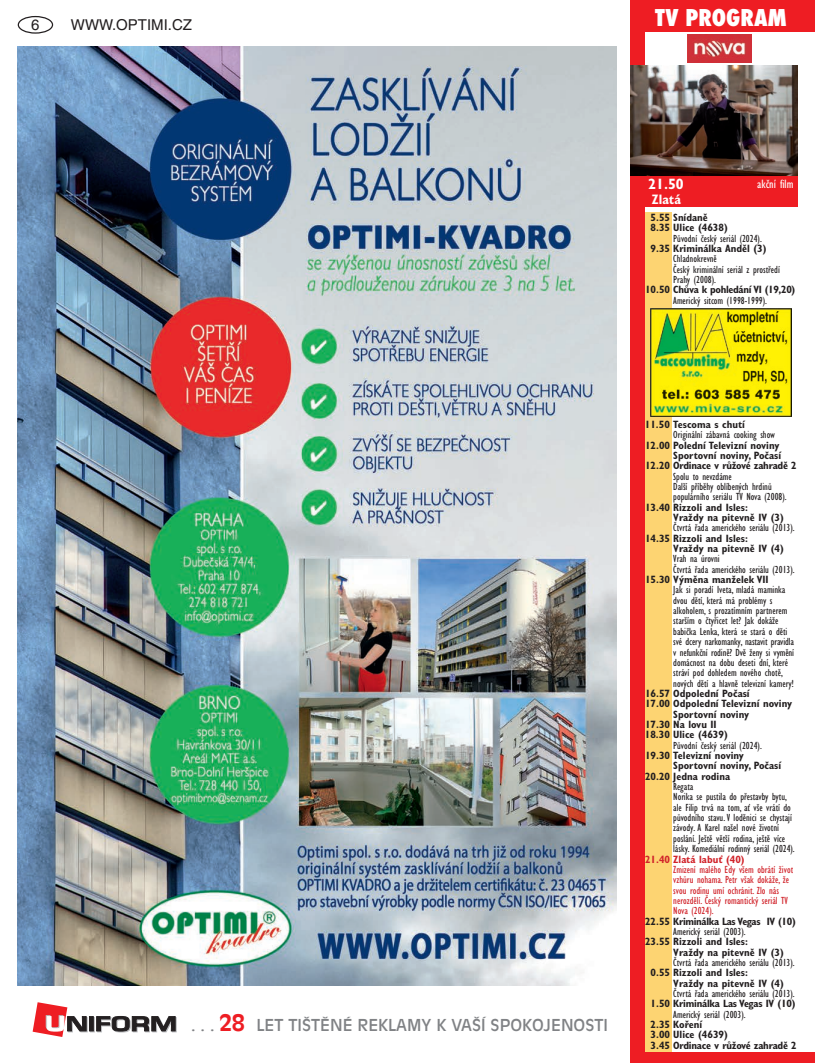
<style>
.page{position:relative;width:815px;height:1063px;background:#fff}
.page>*{position:absolute;margin:0;border:0;box-sizing:border-box;transform-origin:0 0}
.t1{font:800 condensed 22.5px "Futura";color:#fff}
.t2{font:16.25px "Antique Olive CE";color:#808285}
.t3{font:15px "Helvetica CE";color:#231f20}
.t4{font:700 condensed 15px "Gill Sans CE";color:#fff}
.t5{font:700 condensed 13.75px "Gill Sans CE";color:#fff}
.t6{font:condensed 12.5px "Gill Sans CE";color:#fff}
.t7{font:condensed 10.62px/10.4px "Gill Sans CE";color:#231f20}
.t8{font:700 condensed 10.62px/10.4px "Gill Sans CE";color:#231f20}
.t9{font:condensed 10.62px/10.4px "Gill Sans CE";color:#d1232a}
.t10{font:700 condensed 10.62px/10.4px "Gill Sans CE";letter-spacing:-.02em;color:#231f20}
.t11{font:700 condensed 10.62px "Gill Sans CE";letter-spacing:-.03em;color:#231f20}
.t12{font:700 condensed 10.62px "Gill Sans CE";color:#d1232a}
.s1{font-weight:700;font-size:22.5px;color:#ee1d23}
</style>
<div class="page">
<div style="left:18px;top:16px;width:35px;height:18px;border:1px solid #231f20;border-radius:50%"></div>
<svg style="left:90px;top:1017px;width:5px;height:15px"></svg>
<svg style="left:89px;top:1016px;width:5px;height:15px"></svg>
<svg style="left:96px;top:1016px;width:81px;height:16px"></svg>
<svg style="left:33px;top:1002px;width:55px;height:35px"></svg>
<div style="left:631px;top:0;width:184px;height:32px;background:#ee1d23"></div>
<div style="left:631px;top:175px;width:166px;height:32px;background:#ee1d23"></div>
<img style="left:687px;top:34px;width:64px;height:29px">
<div style="left:631px;top:0;width:14px;height:1063px;background:#ee1d23"></div>
<div style="left:631px;top:1052px;width:184px;height:11px;background:#ee1d23"></div>
<div style="left:645px;top:213px;width:26px;height:839px;background:#fdd472"></div>
<img style="left:631px;top:66px;width:166px;height:109px">
<img style="left:18px;top:46px;width:599px;height:939px">
<img style="left:650px;top:309px;width:142px;height:108px">
<h3 class="t3" style="left:31px;top:16px;width:10px">6</h3>
<h3 class="t3" style="left:71px;top:16px;width:123px">WWW.OPTIMI.CZ</h3>
<h1 class="t1" style="left:655px;top:2px;width:133px">TV PROGRAM</h1>
<h3 class="t4" style="left:648px;top:175px;width:37px">21.50</h3>
<p class="t5" style="left:652px;top:191px;width:30px">Zlatá</p>
<p class="t6" style="left:757px;top:176px;width:38px">akční film</p>
<p class="t8" style="left:651px;top:212px;width:79px">5.55 Snídaně<br>8.35 Ulice (4638)</p>
<p class="t7" style="left:673px;top:233px;width:90px">Původní český seriál (2024).</p>
<p class="t8" style="left:651px;top:243px;width:117px">9.35 Kriminálka Anděl (3)</p>
<p class="t7" style="left:673px;top:254px;width:108px">Chladnokrevně<br>Český kriminální seriál z prostředí<br>Prahy (2008).</p>
<p class="t11" style="left:645px;top:283px;width:152px">10.50 Chůva k pohledání VI (19,20)</p>
<p class="t7" style="left:673px;top:295px;width:95px">Americký sitcom (1998-1999).</p>
<h2 class="t2" style="left:191px;top:1016px;width:418px">. . . <span class="s1">28</span> LET TIŠTĚNÉ REKLAMY K VAŠÍ SPOKOJENOSTI</h2>
<p class="t8" style="left:645px;top:419px;width:102px">11.50 Tescoma s chutí</p>
<p class="t7" style="left:673px;top:429px;width:103px">Originální zábavná cooking show</p>
<p class="t8" style="left:645px;top:440px;width:136px">12.00 Polední Televizní noviny</p>
<p class="t8" style="left:673px;top:450px;width:109px">Sportovní noviny, Počasí</p>
<p class="t10" style="left:645px;top:461px;width:153px">12.20 Ordinace v růžové zahradě 2</p>
<p class="t7" style="left:673px;top:471px;width:115px">Spolu to nevzdáme<br>Další příběhy oblíbených hrdinů populárního seriálu TV Nova (2008).</p>
<p class="t8" style="left:673px;top:502px;width:112px;text-indent:-28px">13.40 Rizzoli and Isles:<br>Vraždy na pitevně IV (3)</p>
<p class="t7" style="left:673px;top:523px;width:123px">Čtvrtá řada amerického seriálu (2013).</p>
<p class="t8" style="left:673px;top:533px;width:112px;text-indent:-28px">14.35 Rizzoli and Isles:<br>Vraždy na pitevně IV (4)</p>
<p class="t7" style="left:673px;top:554px;width:123px">Vrah na úrovni<br>Čtvrtá řada amerického seriálu (2013).</p>
<p class="t8" style="left:645px;top:574px;width:125px">15.30 Výměna manželek VII</p>
<p class="t7" style="left:673px;top:585px;width:122px">Jak si poradí Iveta, mladá maminka dvou dětí, která má problémy s alkoholem, s prozatímním partnerem starším o čtyřicet let? Jak dokáže babička Lenka, která se stará o děti své dcery narkomanky, nastavit pravidla v nefunkční rodině? Dvě ženy si vymění domácnost na dobu deseti dní, které stráví pod dohledem nového chotě, nových dětí a hlavně televizní kamery!</p>
<p class="t8" style="left:645px;top:688px;width:106px">16.57 Odpolední Počasí</p>
<p class="t8" style="left:645px;top:699px;width:149px">17.00 Odpolední Televizní noviny</p>
<p class="t8" style="left:673px;top:709px;width:78px">Sportovní noviny</p>
<p class="t8" style="left:645px;top:719px;width:73px">17.30 Na lovu II</p>
<p class="t8" style="left:645px;top:730px;width:84px">18.30 Ulice (4639)</p>
<p class="t7" style="left:673px;top:740px;width:90px">Původní český seriál (2024).</p>
<p class="t8" style="left:645px;top:750px;width:100px">19.30 Televizní noviny</p>
<p class="t8" style="left:673px;top:761px;width:109px">Sportovní noviny, Počasí</p>
<p class="t8" style="left:645px;top:771px;width:87px">20.20 Jedna rodina</p>
<p class="t7" style="left:673px;top:781px;width:123px">Regata<br>Norika se pustila do přestavby bytu, ale Filip trvá na tom, ať vše vrátí do původního stavu.V loděnici se chystají závody. A Karel našel nové životní poslání. Ještě větší rodina, ještě více lásky. Komediální rodinný seriál (2024).</p>
<p class="t12" style="left:645px;top:853px;width:101px">21.40 Zlatá labuť (40)</p>
<p class="t9" style="left:673px;top:864px;width:121px">Zmizení malého Edy všem obrátí život vzhůru nohama. Petr však dokáže, že svou rodinu umí ochránit. Zlo nás nerozdělí. Český romantický seriál TV<br>Nova (2024).</p>
<p class="t11" style="left:645px;top:915px;width:152px">22.55 Kriminálka Las Vegas IV (10)</p>
<p class="t7" style="left:673px;top:926px;width:74px">Americký seriál (2003).</p>
<p class="t8" style="left:673px;top:937px;width:112px;text-indent:-28px">23.55 Rizzoli and Isles:<br>Vraždy na pitevně IV (3)</p>
<p class="t7" style="left:673px;top:957px;width:123px">Čtvrtá řada amerického seriálu (2013).</p>
<p class="t8" style="left:673px;top:968px;width:112px;text-indent:-23px">0.55 Rizzoli and Isles:<br>Vraždy na pitevně IV (4)</p>
<p class="t7" style="left:673px;top:988px;width:123px">Čtvrtá řada amerického seriálu (2013).</p>
<p class="t10" style="left:651px;top:999px;width:146px">1.50 Kriminálka Las Vegas IV (10)</p>
<p class="t7" style="left:673px;top:1009px;width:74px">Americký seriál (2003).</p>
<p class="t10" style="left:651px;top:1019px;width:148px">2.35 Koření<br>3.00 Ulice (4639)<br>3.45 Ordinace v růžové zahradě 2</p>
</div>
